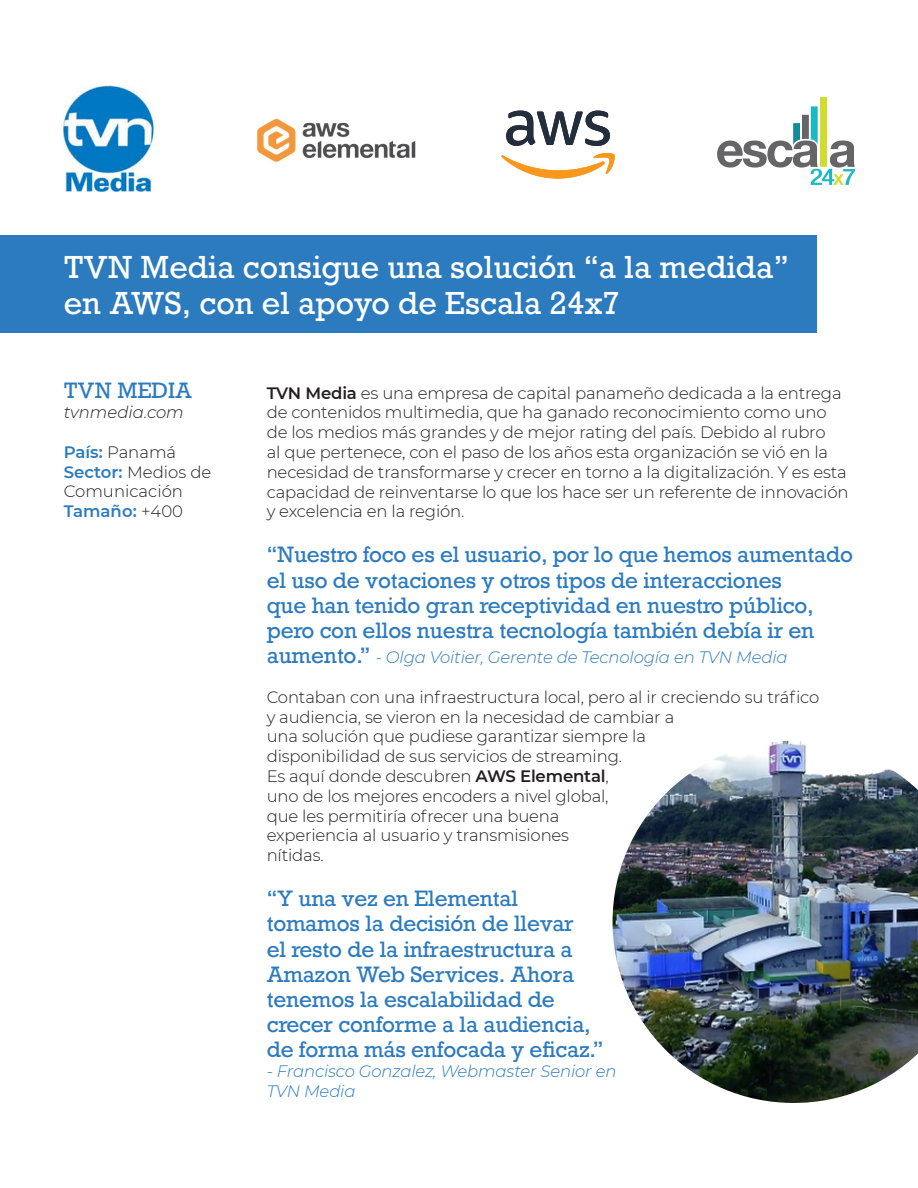
<style>
.page{position:relative;width:918px;height:1188px;background:#fff}
.page>*{position:absolute;margin:0;border:0;box-sizing:border-box;transform-origin:0 0}
.t1{font:30px "Rockwell";color:#fff}
.t2{font:21px/25.2px "Rockwell";letter-spacing:-.01em;color:#2c7bbf}
.t3{font:300 16.5px/19.8px "Montserrat";letter-spacing:-.01em;color:#231f20}
.t4{font:italic 300 16.5px/19.8px "Montserrat";letter-spacing:-.01em;color:#2c7bbf}
.t5{font:italic 300 16.5px "Montserrat";color:#231f20}
.t6{font:600 16.5px "Montserrat";color:#2c7bbf}
.s1{font-weight:600;color:#2c7bbf}
.s2{font-weight:300;color:#231f20}
.s3{font-weight:600}
.s4{font-family:"Rockwell";font-weight:400;font-style:normal;font-size:21px}
</style>
<div class="page">
<div style="left:820px;top:97px;width:7px;height:70px;background:#d1dc32"></div>
<svg style="left:717px;top:106px;width:137px;height:79px"></svg>
<div style="left:0;top:236px;width:816px;height:97px;background:#2c7bbf"></div>
<img style="left:257px;top:119px;width:159px;height:43px">
<img style="left:613px;top:741px;width:305px;height:362px">
<img style="left:64px;top:85px;width:90px;height:106px">
<svg style="left:501px;top:111px;width:114px;height:68px"></svg>
<p class="t1" style="left:64px;top:248px;width:727px">TVN Media consigue una solución “a la medida”</p>
<p class="t1" style="left:64px;top:284px;width:558px">en AWS, con el apoyo de Escala 24x7</p>
<p class="t2" style="left:64px;top:379px;width:130px">TVN MEDIA</p>
<p class="t5" style="left:64px;top:401px;width:122px">tvnmedia.com</p>
<p class="t3" style="left:64px;top:442px;width:149px"><span class="s1">País:</span> Panamá<br><span class="s1">Sector:</span> Medios de<br>Comunicación</p>
<p class="t6" style="left:64px;top:500px;width:121px">Tamaño: <span class="s2">+400</span></p>
<p class="t3" style="left:267px;top:382px;width:583px"><span class="s3">TVN Media</span> es una empresa de capital panameño dedicada a la entrega de contenidos multimedia, que ha ganado reconocimiento como uno de los medios más grandes y de mejor rating del país. Debido al rubro<br>al que pertenece, con el paso de los años esta organización se vió en la necesidad de transformarse y crecer en torno a la digitalización. Y es esta capacidad de reinventarse lo que los hace ser un referente de innovación y excelencia en la región.</p>
<p class="t2" style="left:267px;top:542px;width:588px">“Nuestro foco es el usuario, por lo que hemos aumentado el uso de votaciones y otros tipos de interacciones<br>que han tenido gran receptividad en nuestro público, pero con ellos nuestra tecnología también debía ir en</p>
<p class="t4" style="left:267px;top:647px;width:522px"><span class="s4">aumento.”</span> - Olga Voitier, Gerente de Tecnología en TVN Media</p>
<p class="t3" style="left:267px;top:686px;width:554px">Contaban con una infraestructura local, pero al ir creciendo su tráfico y audiencia, se vieron en la necesidad de cambiar a<br>una solución que pudiese garantizar siempre la<br>disponibilidad de sus servicios de streaming.<br>Es aquí donde descubren <span class="s3">AWS Elemental</span>,<br>uno de los mejores encoders a nivel global,<br>que les permitiría ofrecer una buena<br>experiencia al usuario y transmisiones<br>nítidas.</p>
<p class="t2" style="left:267px;top:886px;width:338px">“Y una vez en Elemental tomamos la decisión de llevar<br>el resto de la infraestructura a<br>Amazon Web Services. Ahora tenemos la escalabilidad de crecer conforme a la audiencia, de forma más enfocada y eficaz.”</p>
<p class="t4" style="left:267px;top:1061px;width:351px">- Francisco Gonzalez, Webmaster Senior en<br>TVN Media</p>
</div>
